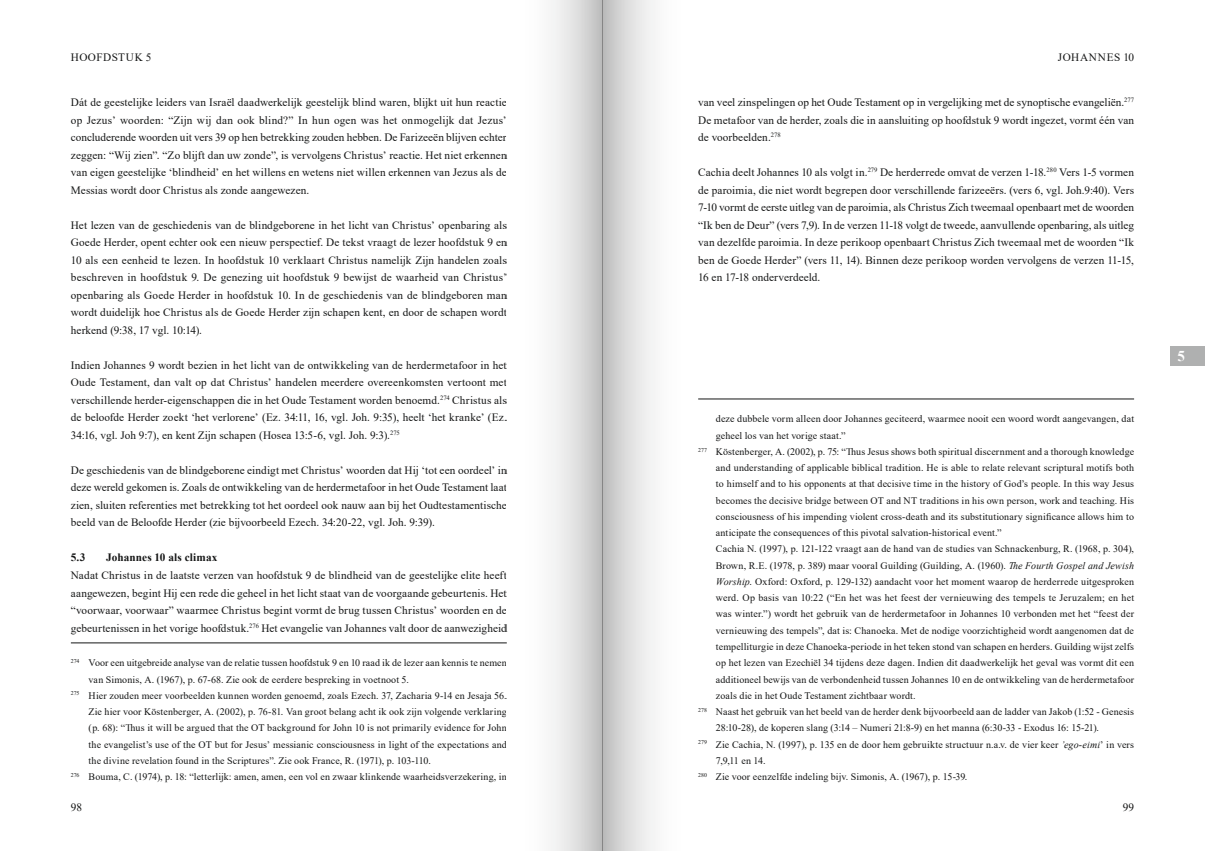
<style>
.page{position:relative;width:1205px;height:851px;background:#fff}
.page>*{position:absolute;margin:0;border:0;box-sizing:border-box;transform-origin:0 0}
.t1{font:700 15px "Times New Roman";color:#fff}
.Alinea{font:11.25px/17.5px "Times New Roman";letter-spacing:.005em;color:#151616;text-align:justify}
.t2{font:700 11.25px "Times New Roman";letter-spacing:.01em;color:#151616}
.Alinea-2{font:11.25px "Times New Roman";letter-spacing:.04em;color:#151616}
.Alinea-3{font:11.25px "Times New Roman";letter-spacing:.05em;color:#151616}
.Voetnoot{font:10px/16.2px "Times New Roman";letter-spacing:.01em;color:#151616}
.Voetnoot___zonder_in{font:10px/16.2px "Times New Roman";letter-spacing:.01em;color:#151616}
.s1{font-family:"Times New Roman PSMT2"}
.s2{font-style:italic}
.s3{font-family:"Times New Roman PS Italic MT2"}
</style>
<div class="page">
<hr style="left:71px;top:642px;width:436px;height:1px;background:#151616">
<hr style="left:698px;top:398px;width:436px;height:1px;background:#151616">
<div style="left:1170px;top:346px;width:35px;height:20px;background:#afb0b0"></div>
<div style="left:602px;top:0;width:96px;height:850px;background:linear-gradient(to right,#c9c9c9,#fff)"></div>
<div style="left:507px;top:0;width:95px;height:850px;background:linear-gradient(to right,#fff,#ccc)"></div>
<p class="Alinea-2" style="left:71px;top:49px;width:82px">HOOFDSTUK 5</p>
<p class="Alinea-3" style="left:1058px;top:49px;width:78px">JOHANNES 10</p>
<p class="Alinea" style="left:71px;top:93px;width:437px">Dát de geestelijke leiders van Israël daadwerkelijk geestelijk blind waren, blijkt uit hun reactie op Jezus’ woorden: “Zijn wij dan ook blind?” In hun ogen was het onmogelijk dat Jezus’ concluderende woorden uit vers 39 op hen betrekking zouden hebben. De Farizeeën blijven echter zeggen: “Wij zien”. “Zo blijft dan uw zonde”, is vervolgens Christus’ reactie. Het niet erkennen van eigen geestelijke ‘blindheid’ en het willens en wetens niet willen erkennen van Jezus als de Messias wordt door Christus als zonde aangewezen.</p>
<p class="Alinea" style="left:71px;top:216px;width:437px">Het lezen van de geschiedenis van de blindgeborene in het licht van Christus’ openbaring als Goede Herder, opent echter ook een nieuw perspectief. De tekst vraagt de lezer hoofdstuk 9 en 10 als een eenheid te lezen. In hoofdstuk 10 verklaart Christus namelijk Zijn handelen zoals beschreven in hoofdstuk 9. De genezing uit hoofdstuk 9 bewijst de waarheid van Christus’ openbaring als Goede Herder in hoofdstuk 10. In de geschiedenis van de blindgeboren man wordt duidelijk hoe Christus als de Goede Herder zijn schapen kent, en door de schapen wordt herkend (9:38, 17 vgl. 10:14).</p>
<p class="Alinea" style="left:71px;top:356px;width:437px">Indien Johannes 9 wordt bezien in het licht van de ontwikkeling van de herdermetafoor in het Oude Testament, dan valt op dat Christus’ handelen meerdere overeenkomsten vertoont met verschillende herder-eigenschappen die in het Oude Testament worden benoemd.<sup>274</sup> Christus als de beloofde Herder zoekt ‘het verlorene’ (Ez. 34:11, 16, vgl. Joh. 9:35), heelt ‘het kranke’ (Ez.<br>34:16, vgl. Joh 9:7), en kent Zijn schapen (Hosea 13:5-6, vgl. Joh. 9:3).<sup>275</sup></p>
<p class="Alinea" style="left:71px;top:461px;width:437px">De geschiedenis van de blindgeborene eindigt met Christus’ woorden dat Hij ‘tot een oordeel’ in deze wereld gekomen is. Zoals de ontwikkeling van de herdermetafoor in het Oude Testament laat zien, sluiten referenties met betrekking tot het oordeel ook nauw aan bij het Oudtestamentische beeld van de Beloofde Herder (zie bijvoorbeeld Ezech. 34:20-22, vgl. Joh. 9:39).</p>
<p class="t2" style="left:71px;top:549px;width:16px">5.3</p>
<p class="t2" style="left:106px;top:549px;width:113px">Johannes 10 als climax</p>
<p class="Alinea" style="left:71px;top:566px;width:437px">Nadat Christus in de laatste verzen van hoofdstuk 9 de blindheid van de geestelijke elite heeft aangewezen, begint Hij een rede die geheel in het licht staat van de voorgaande gebeurtenis. Het “voorwaar, voorwaar” waarmee Christus begint vormt de brug tussen Christus’ woorden en de gebeurtenissen in het vorige hoofdstuk.<sup>276</sup> Het evangelie van Johannes valt door de aanwezigheid</p>
<p class="Voetnoot" style="left:89px;top:654px;width:420px;text-indent:-18px"><sup>274</sup> Voor een uitgebreide analyse van de relatie tussen hoofdstuk 9 en 10 raad ik de lezer aan kennis te nemen van Simonis, A. (1967), p. 67-68. Zie ook de eerdere bespreking in voetnoot 5.</p>
<p class="Voetnoot" style="left:89px;top:686px;width:420px;text-align:justify;text-indent:-18px"><sup>275</sup> Hier zouden meer voorbeelden kunnen worden genoemd, zoals Ezech. 37, Zacharia 9-14 en Jesaja 56.<br>Zie hier voor Köstenberger, A. (2002), p. 76-81. Van groot belang acht ik ook zijn volgende verklaring <span class="s1">(p. 68): “Thus it will be argued that the OT background for John 10 is not primarily evidence for John </span>the evangelist’s use of the OT but for Jesus’ messianic consciousness in light of the expectations and the divine revelation found in the Scriptures”. Zie ook France, R. (1971), p. 103-110.</p>
<p class="Voetnoot" style="left:71px;top:768px;width:437px"><sup>276</sup> Bouma, C. (1974), p. 18: “letterlijk: amen, amen, een vol en zwaar klinkende waarheidsverzekering, in</p>
<p class="Alinea" style="left:698px;top:93px;width:437px">van veel zinspelingen op het Oude Testament op in vergelijking met de synoptische evangeliën.<sup>277<br></sup>De metafoor van de herder, zoals die in aansluiting op hoofdstuk 9 wordt ingezet, vormt één van de voorbeelden.<sup>278</sup></p>
<p class="Alinea" style="left:698px;top:163px;width:437px">Cachia deelt Johannes 10 als volgt in.<sup>279</sup> De herderrede omvat de verzen 1-18.<sup>280</sup> Vers 1-5 vormen de paroimia, die niet wordt begrepen door verschillende farizeeërs. (vers 6, vgl. Joh.9:40). Vers 7-10 vormt de eerste uitleg van de paroimia, als Christus Zich tweemaal openbaart met de woorden “Ik ben de Deur” (vers 7,9). In de verzen 11-18 volgt de tweede, aanvullende openbaring, als uitleg van dezelfde paroimia. In deze perikoop openbaart Christus Zich tweemaal met de woorden “Ik ben de Goede Herder” (vers 11, 14). Binnen deze perikoop worden vervolgens de verzen 11-15, 16 en 17-18 onderverdeeld.</p>
<p class="Voetnoot___zonder_in" style="left:716px;top:410px;width:420px">deze dubbele vorm alleen door Johannes geciteerd, waarmee nooit een woord wordt aangevangen, dat geheel los van het vorige staat.”</p>
<p class="Voetnoot" style="left:716px;top:443px;width:420px;text-align:justify;text-indent:-18px"><sup>277</sup> <span class="s1">Köstenberger, A. (2002), p. 75: “Thus Jesus shows both spiritual discernment and a thorough knowledge </span>and understanding of applicable biblical tradition. He is able to relate relevant scriptural motifs both to himself and to his opponents at that decisive time in the history of God’s people. In this way Jesus becomes the decisive bridge between OT and NT traditions in his own person, work and teaching. His <span class="s1">consciousness of his impending violent cross-death and its substitutionary significance allows him to anticipate the consequences of this pivotal salvation-historical event.”</span></p>
<p class="Voetnoot___zonder_in" style="left:716px;top:540px;width:420px;text-align:justify">Cachia N. (1997), p. 121-122 vraagt aan de hand van de studies van Schnackenburg, R. (1968, p. 304), Brown, R.E. (1978, p. 389) maar vooral Guilding (Guilding, A. (1960). <span class="s2">The Fourth Gospel and Jewish </span><span class="s3">Worship</span>. Oxford: Oxford, p. 129-132) aandacht voor het moment waarop de herderrede uitgesproken werd. Op basis van 10:22 (“En het was het feest der vernieuwing des tempels te Jeruzalem; en het was winter.”) wordt het gebruik van de herdermetafoor in Johannes 10 verbonden met het “feest der vernieuwing des tempels”, dat is: Chanoeka. Met de nodige voorzichtigheid wordt aangenomen dat de tempelliturgie in deze Chanoeka-periode in het teken stond van schapen en herders. Guilding wijst zelfs op het lezen van Ezechiël 34 tijdens deze dagen. Indien dit daadwerkelijk het geval was vormt dit een additioneel bewijs van de verbondenheid tussen Johannes 10 en de ontwikkeling van de herdermetafoor zoals die in het Oude Testament zichtbaar wordt.</p>
<p class="Voetnoot" style="left:716px;top:703px;width:419px;text-indent:-18px"><sup>278</sup> Naast het gebruik van het beeld van de herder denk bijvoorbeeld aan de ladder van Jakob (1:52 - Genesis<br>28:10-28), de koperen slang (3:14 – Numeri 21:8-9) en het manna (6:30-33 - Exodus 16: 15-21).</p>
<p class="Voetnoot" style="left:716px;top:735px;width:420px;text-indent:-18px"><sup>279</sup> Zie Cachia, N. (1997), p. 135 en de door hem gebruikte structuur n.a.v. de vier keer <span class="s2">’ego-eimi</span>’ in vers<br>7,9,11 en 14.</p>
<p class="Voetnoot" style="left:698px;top:768px;width:271px"><sup>280</sup> Zie voor eenzelfde indeling bijv. Simonis, A. (1967), p. 15-39.</p>
<p class="Alinea" style="left:71px;top:797px;width:13px">98</p>
<p class="Alinea" style="left:1123px;top:797px;width:13px">99</p>
<h1 class="t1" style="left:1177px;top:345px;width:9px">5</h1>
</div>
